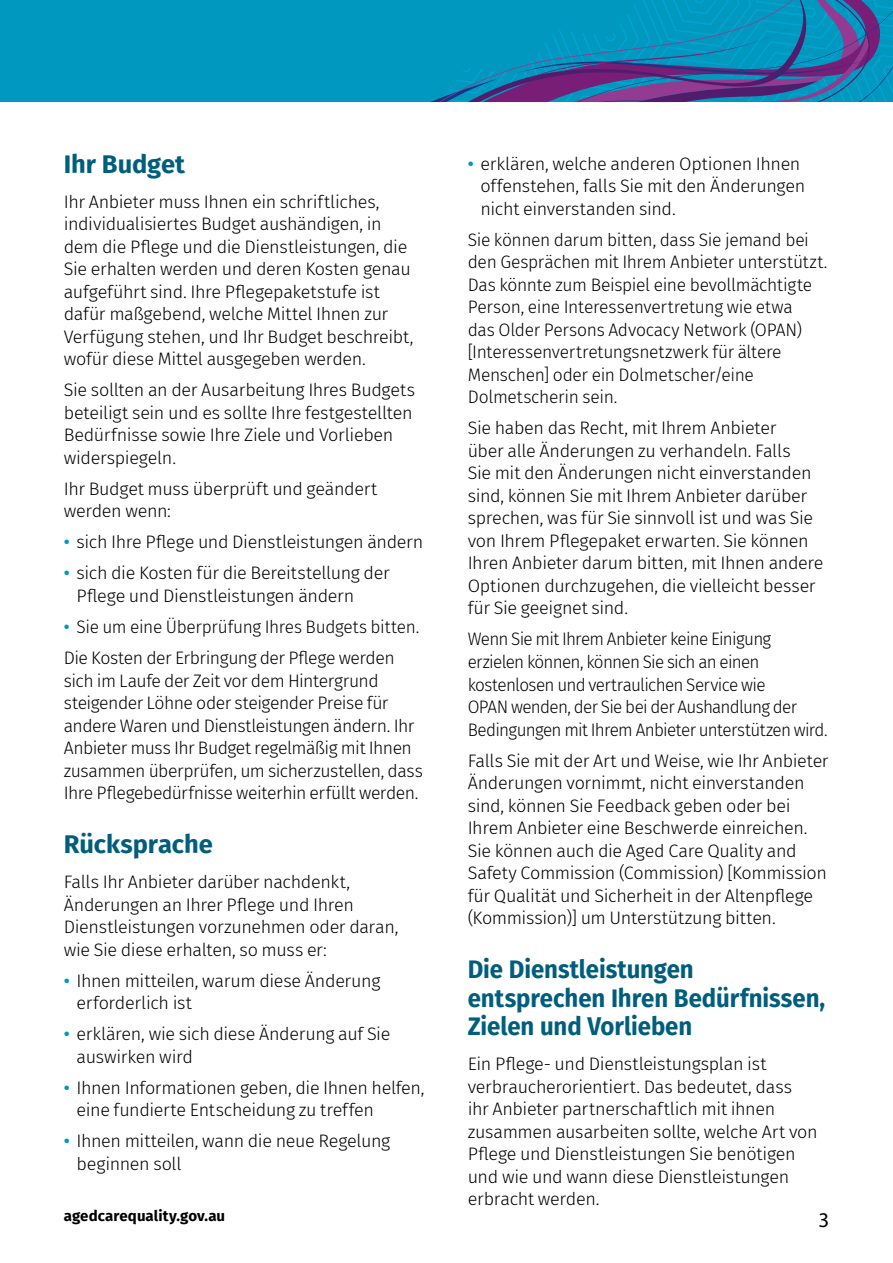
<style>
.page{position:relative;width:893px;height:1263px;background:#fff}
.page>*{position:absolute;margin:0;border:0;box-sizing:border-box;transform-origin:0 0}
.t1{font:700 25.5px/28.5px "Fira Sans";letter-spacing:-.005em;color:#005e7d;scale:.94 1}
.t2{font:700 25.5px "Fira Sans";letter-spacing:-.005em;color:#005e7d}
.t3{font:21px "Myriad Pro";color:#000}
.t4{font:300 18px/22.5px "Fira Sans";letter-spacing:-.02em;color:#000}
.t5{font:300 18px/22.5px "Fira Sans";letter-spacing:-.04em;color:#000;scale:.95 1}
.t6{font:300 18px/31px "Fira Sans";letter-spacing:-.02em;color:#000;scale:.96 1}
.t7{font:700 15px "Fira Sans";letter-spacing:.005em;color:#000}
.s1{font-weight:500;color:#0098be}
</style>
<div class="page">
<div style="left:0;top:0;width:893px;height:102px;background:#0098be"></div>
<svg style="left:431px;top:0;width:462px;height:102px"></svg>
<h1 class="t2" style="left:64px;top:142px;width:123px">Ihr Budget</h1>
<p class="t4" style="left:64px;top:190px;width:351px">Ihr Anbieter muss Ihnen ein schriftliches, individualisiertes Budget aushändigen, in dem die Pflege und die Dienstleistungen, die Sie erhalten werden und deren Kosten genau aufgeführt sind. Ihre Pflegepaketstufe ist dafür maßgebend, welche Mittel Ihnen zur Verfügung stehen, und Ihr Budget beschreibt, wofür diese Mittel ausgegeben werden.</p>
<p class="t4" style="left:64px;top:379px;width:353px">Sie sollten an der Ausarbeitung Ihres Budgets beteiligt sein und es sollte Ihre festgestellten Bedürfnisse sowie Ihre Ziele und Vorlieben widerspiegeln.</p>
<p class="t4" style="left:64px;top:477px;width:315px">Ihr Budget muss überprüft und geändert werden wenn:</p>
<p class="t4" style="left:64px;top:531px;width:361px"><span class="s1">•</span> sich Ihre Pflege und Dienstleistungen ändern</p>
<p class="t4" style="left:77px;top:562px;width:315px;text-indent:-13px"><span class="s1">•</span> sich die Kosten für die Bereitstellung der<br>Pflege und Dienstleistungen ändern</p>
<p class="t6" style="left:64px;top:611px;width:372px"><span class="s1">•</span> Sie um eine Überprüfung Ihres Budgets bitten.<br>Die Kosten der Erbringung der Pflege werden</p>
<p class="t4" style="left:64px;top:669px;width:361px">sich im Laufe der Zeit vor dem Hintergrund steigender Löhne oder steigender Preise für andere Waren und Dienstleistungen ändern. Ihr Anbieter muss Ihr Budget regelmäßig mit Ihnen zusammen überprüfen, um sicherzustellen, dass Ihre Pflegebedürfnisse weiterhin erfüllt werden.</p>
<h1 class="t2" style="left:64px;top:823px;width:150px">Rücksprache</h1>
<p class="t4" style="left:64px;top:871px;width:336px">Falls Ihr Anbieter darüber nachdenkt, Änderungen an Ihrer Pflege und Ihren Dienstleistungen vorzunehmen oder daran, wie Sie diese erhalten, so muss er:</p>
<p class="t4" style="left:77px;top:969px;width:305px;text-indent:-13px"><span class="s1">•</span> Ihnen mitteilen, warum diese Änderung erforderlich ist</p>
<p class="t4" style="left:77px;top:1023px;width:315px;text-indent:-13px"><span class="s1">•</span> erklären, wie sich diese Änderung auf Sie auswirken wird</p>
<p class="t4" style="left:77px;top:1076px;width:350px;text-indent:-13px"><span class="s1">•</span> Ihnen Informationen geben, die Ihnen helfen, eine fundierte Entscheidung zu treffen</p>
<p class="t4" style="left:77px;top:1130px;width:315px;text-indent:-13px"><span class="s1">•</span> Ihnen mitteilen, wann die neue Regelung beginnen soll</p>
<p class="t4" style="left:480px;top:152px;width:326px;text-indent:-13px"><span class="s1">•</span> erklären, welche anderen Optionen Ihnen offenstehen, falls Sie mit den Änderungen nicht einverstanden sind.</p>
<p class="t4" style="left:468px;top:228px;width:361px">Sie können darum bitten, dass Sie jemand bei den Gesprächen mit Ihrem Anbieter unterstützt.<br>Das könnte zum Beispiel eine bevollmächtigte Person, eine Interessenvertretung wie etwa<br>das Older Persons Advocacy Network (OPAN) [Interessenvertretungsnetzwerk für ältere Menschen] oder ein Dolmetscher/eine Dolmetscherin sein.</p>
<p class="t4" style="left:468px;top:417px;width:357px">Sie haben das Recht, mit Ihrem Anbieter<br>über alle Änderungen zu verhandeln. Falls<br>Sie mit den Änderungen nicht einverstanden sind, können Sie mit Ihrem Anbieter darüber sprechen, was für Sie sinnvoll ist und was Sie von Ihrem Pflegepaket erwarten. Sie können Ihren Anbieter darum bitten, mit Ihnen andere Optionen durchzugehen, die vielleicht besser für Sie geeignet sind.</p>
<p class="t5" style="left:468px;top:628px;width:380px">Wenn Sie mit Ihrem Anbieter keine Einigung erzielen können, können Sie sich an einen kostenlosen und vertraulichen Service wie<br>OPAN wenden, der Sie bei der Aushandlung der Bedingungen mit Ihrem Anbieter unterstützen wird.</p>
<p class="t4" style="left:468px;top:749px;width:362px">Falls Sie mit der Art und Weise, wie Ihr Anbieter Änderungen vornimmt, nicht einverstanden sind, können Sie Feedback geben oder bei Ihrem Anbieter eine Beschwerde einreichen.<br>Sie können auch die Aged Care Quality and Safety Commission (Commission) [Kommission für Qualität und Sicherheit in der Altenpflege (Kommission)] um Unterstützung bitten.</p>
<h1 class="t1" style="left:468px;top:953px;width:382px">Die Dienstleistungen entsprechen Ihren Bedürfnissen,<br>Zielen und Vorlieben</h1>
<p class="t4" style="left:468px;top:1053px;width:351px">Ein Pflege- und Dienstleistungsplan ist verbraucherorientiert. Das bedeutet, dass ihr Anbieter partnerschaftlich mit ihnen zusammen ausarbeiten sollte, welche Art von Pflege und Dienstleistungen Sie benötigen und wie und wann diese Dienstleistungen erbracht werden.</p>
<p class="t7" style="left:64px;top:1203px;width:163px">agedcarequality.gov.au</p>
<p class="t3" style="left:818px;top:1207px;width:12px">3</p>
</div>
